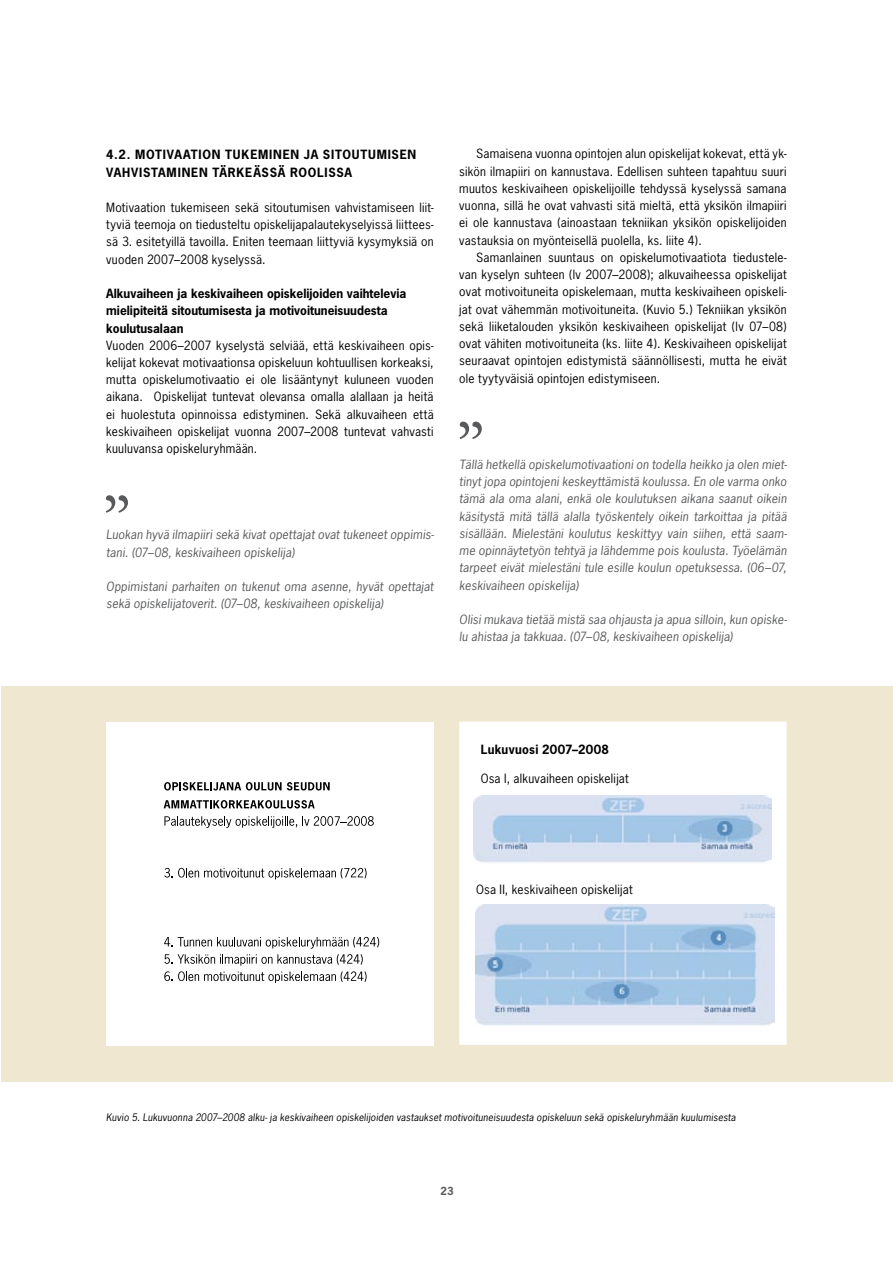
<style>
.page{position:relative;width:893px;height:1263px;background:#fff}
.page>*{position:absolute;margin:0;border:0;box-sizing:border-box;transform-origin:0 0}
.t1{font:75px "Adobe Garamond Pro";color:#58595b}
.t2{font:12px/17.2px "News Gothic";letter-spacing:.02em;color:#000;text-align:justify}
.t3{font:italic 12px/17.2px "News Gothic";letter-spacing:.015em;color:#58595b}
.t4{font:700 12px/17.2px "News Gothic";letter-spacing:.01em;color:#000}
.t5{font:700 12px/18px "News Gothic";letter-spacing:.065em;color:#000}
.t6{font:700 10.5px "News Gothic";color:#58595b}
.t7{font:italic 9.75px "News Gothic";letter-spacing:.025em;color:#000}
</style>
<div class="page">
<div style="left:1px;top:686px;width:892px;height:396px;background:#efe7d0"></div>
<div style="left:459px;top:722px;width:328px;height:323px;background:#fff;border:2px solid #fff"></div>
<img style="left:473px;top:795px;width:298px;height:68px">
<img style="left:476px;top:904px;width:298px;height:122px">
<div style="left:106px;top:722px;width:328px;height:323px;background:#fff"></div>
<svg style="left:164px;top:937px;width:215px;height:46px"></svg>
<svg style="left:164px;top:868px;width:203px;height:11px"></svg>
<svg style="left:164px;top:816px;width:210px;height:12px"></svg>
<svg style="left:164px;top:800px;width:151px;height:8px"></svg>
<svg style="left:164px;top:782px;width:166px;height:8px"></svg>
<p class="t5" style="left:106px;top:145px;width:311px">4.2. Motivaation tukeminen ja sitoutumisen vahvistaminen tärkeässä</p>
<p class="t4" style="left:290px;top:163px;width:64px">roolissa</p>
<p class="t2" style="left:106px;top:199px;width:329px">Motivaation tukemiseen sekä sitoutumisen vahvistamiseen liit&shy;tyviä teemoja on tiedusteltu opiskelijapalautekyselyissä liittees&shy;sä 3. esitetyillä tavoilla. Eniten teemaan liittyviä kysymyksiä on vuoden 2007–2008 kyselyssä.</p>
<p class="t4" style="left:106px;top:285px;width:302px">Alkuvaiheen ja keskivaiheen opiskelijoiden vaihtelevia mielipiteitä sitoutumisesta ja motivoituneisuudesta koulutusalaan</p>
<p class="t2" style="left:106px;top:336px;width:329px">Vuoden 2006–2007 kyselystä selviää, että keskivaiheen opis&shy;kelijat kokevat motivaationsa opiskeluun kohtuullisen korkeaksi, mutta opiskelumotivaatio ei ole lisääntynyt kuluneen vuoden aikana. Opiskelijat tuntevat olevansa omalla alallaan ja heitä ei huolestuta opinnoissa edistyminen. Sekä alkuvaiheen että keskivaiheen opiskelijat vuonna 2007–2008 tuntevat vahvasti kuuluvansa opiskeluryhmään.</p>
<h1 class="t1" style="left:102px;top:479px;width:32px">”</h1>
<p class="t3" style="left:106px;top:526px;width:329px">Luokan hyvä ilmapiiri sekä kivat opettajat ovat tukeneet oppimis&shy;tani. (07–08, keskivaiheen opiskelija)</p>
<p class="t3" style="left:106px;top:578px;width:329px">Oppimistani parhaiten on tukenut oma asenne, hyvät opettajat sekä opiskelijatoverit. (07–08, keskivaiheen opiskelija)</p>
<p class="t2" style="left:459px;top:145px;width:329px;text-indent:17px">Samaisena vuonna opintojen alun opiskelijat kokevat, että yk&shy;sikön ilmapiiri on kannustava. Edellisen suhteen tapahtuu suuri muutos keskivaiheen opiskelijoille tehdyssä kyselyssä samana vuonna, sillä he ovat vahvasti sitä mieltä, että yksikön ilmapiiri ei ole kannustava (ainoastaan tekniikan yksikön opiskelijoiden vastauksia on myönteisellä puolella, ks. liite 4).</p>
<p class="t2" style="left:459px;top:249px;width:329px;text-indent:17px">Samanlainen suuntaus on opiskelumotivaatiota tiedustele&shy;van kyselyn suhteen (lv 2007–2008); alkuvaiheessa opiskelijat ovat motivoituneita opiskelemaan, mutta keskivaiheen opiskeli&shy;jat ovat vähemmän motivoituneita. (Kuvio 5.) Tekniikan yksikön sekä liiketalouden yksikön keskivaiheen opiskelijat (lv 07–08) ovat vähiten motivoituneita (ks. liite 4). Keskivaiheen opiskelijat seuraavat opintojen edistymistä säännöllisesti, mutta he eivät ole tyytyväisiä opintojen edistymiseen.</p>
<h1 class="t1" style="left:456px;top:405px;width:32px">”</h1>
<p class="t3" style="left:459px;top:456px;width:329px;text-align:justify">Tällä hetkellä opiskelumotivaationi on todella heikko ja olen miet&shy;tinyt jopa opintojeni keskeyttämistä koulussa. En ole varma onko tämä ala oma alani, enkä ole koulutuksen aikana saanut oikein käsitystä mitä tällä alalla työskentely oikein tarkoittaa ja pitää sisällään. Mielestäni koulutus keskittyy vain siihen, että saam&shy;me opinnäytetyön tehtyä ja lähdemme pois koulusta. Työelämän tarpeet eivät mielestäni tule esille koulun opetuksessa. (06–07, keskivaiheen opiskelija)</p>
<p class="t3" style="left:459px;top:611px;width:329px">Olisi mukava tietää mistä saa ohjausta ja apua silloin, kun opiske&shy;lu ahistaa ja takkuaa. (07–08, keskivaiheen opiskelija)</p>
<p class="t4" style="left:481px;top:741px;width:130px">Lukuvuosi 2007–2008</p>
<p class="t2" style="left:481px;top:770px;width:150px">Osa I, alkuvaiheen opiskelijat</p>
<p class="t2" style="left:476px;top:881px;width:158px">Osa II, keskivaiheen opiskelijat</p>
<p class="t7" style="left:106px;top:1111px;width:631px">Kuvio 5. Lukuvuonna 2007–2008 alku- ja keskivaiheen opiskelijoiden vastaukset motivoituneisuudesta opiskeluun sekä opiskeluryhmään kuulumisesta</p>
<p class="t6" style="left:440px;top:1184px;width:15px">23</p>
</div>
